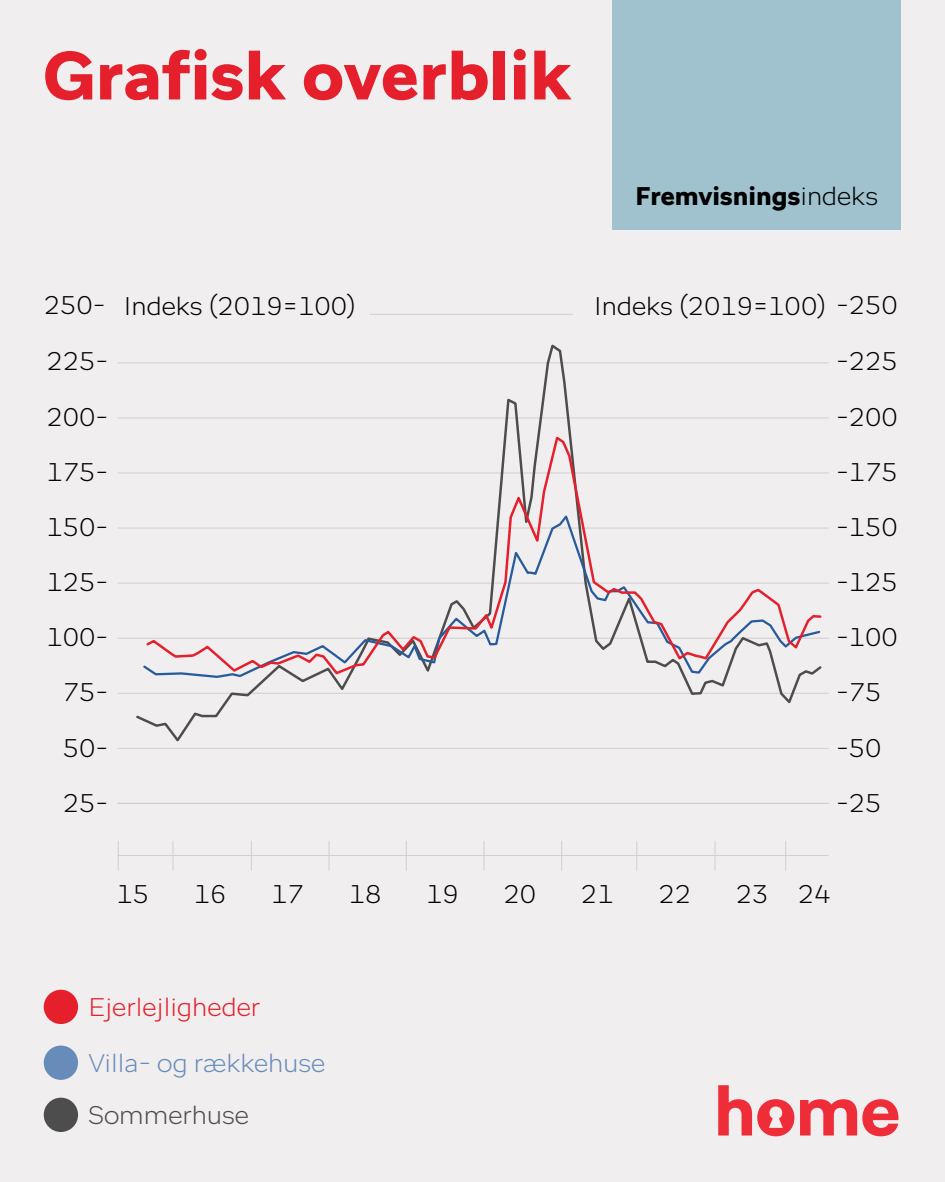
<style>
.page{position:relative;width:945px;height:1182px;background:#fff}
.page>*{position:absolute;margin:0;border:0;box-sizing:border-box;transform-origin:0 0}
.t1{font:900 70px "Home";color:#e51f2b}
.t2{font:300 26.25px/55.1px "Home";color:#000;text-align:right}
.t3{font:900 26.25px "Home";color:#000}
.t4{font:300 26.25px "Home";color:#688cb9}
.t5{font:300 26.25px "Home";color:#e51f2b}
.t6{font:300 26.25px "Home";color:#4d4d4d}
.s1{font-weight:300}
</style>
<div class="page">
<div style="left:0;top:0;width:945px;height:1181px;background:#f0eeef"></div>
<hr style="left:118px;top:747px;width:711px;height:1px;background:#d2cecf">
<hr style="left:118px;top:692px;width:711px;height:1px;background:#d2cecf">
<hr style="left:118px;top:637px;width:711px;height:1px;background:#d2cecf">
<hr style="left:118px;top:582px;width:711px;height:1px;background:#d2cecf">
<hr style="left:118px;top:527px;width:711px;height:1px;background:#d2cecf">
<hr style="left:118px;top:472px;width:711px;height:1px;background:#d2cecf">
<hr style="left:118px;top:417px;width:711px;height:1px;background:#d2cecf">
<hr style="left:118px;top:362px;width:711px;height:1px;background:#d2cecf">
<hr style="left:370px;top:314px;width:203px;height:1px;background:#d2cecf">
<div style="left:44px;top:1097px;width:34px;height:34px;background:#4d4d4d;border-radius:50%"></div>
<div style="left:44px;top:1045px;width:34px;height:34px;background:#688cb9;border-radius:50%"></div>
<div style="left:44px;top:989px;width:34px;height:34px;background:#e51f2b;border-radius:50%"></div>
<hr style="left:118px;top:802px;width:711px;height:1px;background:#d2cecf">
<hr style="left:118px;top:855px;width:711px;height:1px;background:#d2cecf">
<hr style="left:118px;top:840px;width:1px;height:30px;background:#d2cecf">
<hr style="left:173px;top:840px;width:1px;height:30px;background:#d2cecf">
<hr style="left:251px;top:840px;width:1px;height:30px;background:#d2cecf">
<hr style="left:329px;top:840px;width:1px;height:30px;background:#d2cecf">
<hr style="left:406px;top:840px;width:1px;height:30px;background:#d2cecf">
<hr style="left:484px;top:840px;width:1px;height:30px;background:#d2cecf">
<hr style="left:561px;top:840px;width:1px;height:30px;background:#d2cecf">
<hr style="left:636px;top:841px;width:1px;height:30px;background:#d2cecf">
<hr style="left:715px;top:840px;width:1px;height:30px;background:#d2cecf">
<hr style="left:785px;top:840px;width:1px;height:30px;background:#d2cecf">
<svg style="left:718px;top:1085px;width:76px;height:51px"></svg>
<svg style="left:800px;top:1099px;width:98px;height:37px"></svg>
<div style="left:612px;top:0;width:289px;height:229px;background:#a0c1ce"></div>
<svg style="left:134px;top:344px;width:690px;height:398px"></svg>
<svg style="left:141px;top:512px;width:681px;height:167px"></svg>
<svg style="left:144px;top:434px;width:679px;height:242px"></svg>
<h1 class="t1" style="left:44px;top:31px;width:530px">Grafisk overblik</h1>
<p class="t3" style="left:636px;top:179px;width:244px">Fremvisnings<span class="s1">indeks</span></p>
<p class="t2" style="left:44px;top:277px;width:63px">250-</p>
<p class="t2" style="left:124px;top:277px;width:234px">Indeks (2019=100)</p>
<p class="t2" style="left:594px;top:277px;width:305px">Indeks (2019=100) -250</p>
<p class="t2" style="left:46px;top:333px;width:63px">225-<br>200-<br>175-<br>150-<br>125-<br>100-<br>75-<br>50-<br>25-</p>
<p class="t2" style="left:836px;top:333px;width:63px;text-align:left">-225 -200 -175 -150 -125 -100 -75 -50 -25</p>
<p class="t2" style="left:116px;top:865px;width:34px">15</p>
<p class="t2" style="left:194px;top:865px;width:34px">16</p>
<p class="t2" style="left:271px;top:865px;width:34px">17</p>
<p class="t2" style="left:349px;top:865px;width:34px">18</p>
<p class="t2" style="left:426px;top:865px;width:34px">19</p>
<p class="t2" style="left:504px;top:865px;width:34px">20</p>
<p class="t2" style="left:581px;top:865px;width:34px">21</p>
<p class="t2" style="left:658px;top:865px;width:34px">22</p>
<p class="t2" style="left:736px;top:865px;width:96px">23 24</p>
<p class="t5" style="left:88px;top:991px;width:173px">Ejerlejligheder</p>
<p class="t4" style="left:88px;top:1046px;width:238px">Villa- og rækkehuse</p>
<p class="t6" style="left:88px;top:1099px;width:162px">Sommerhuse</p>
</div>
